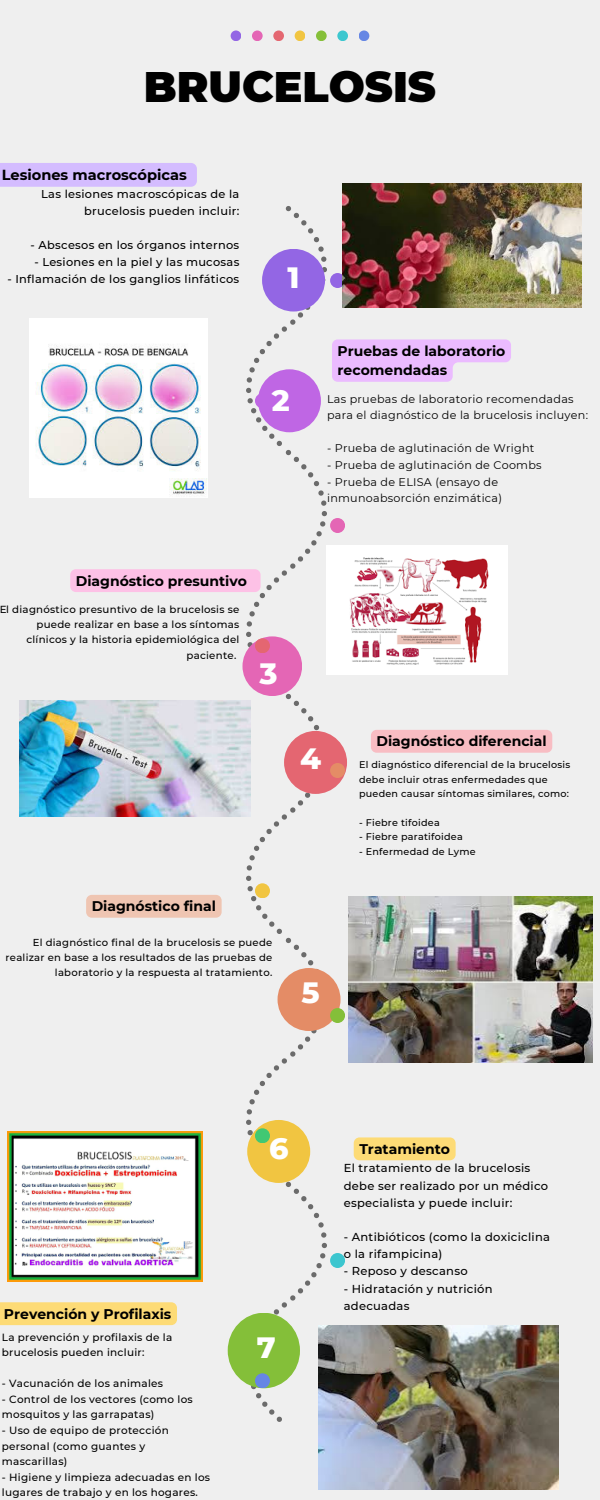
<style>
.page{position:relative;width:600px;height:1500px;background:#efefef}
.page>*{position:absolute;margin:0;border:0;box-sizing:border-box;transform-origin:0 0}
.t1{font:900 42.7px "Montserrat";color:#000}
.t2{font:800 30px "Montserrat";color:#fff}
.t3{font:700 14.6px "Montserrat";color:#000}
.t4{font:700 14px/19.5px "Montserrat";color:#000}
.t5{font:500 11.5px/17.2px "Montserrat";letter-spacing:.025em;color:#000}
.t6{font:500 11.4px/17.1px "Montserrat";letter-spacing:.025em;color:#000;text-align:right}
.t7{font:11.2px/16.7px "Montserrat";letter-spacing:.025em;color:#000}
.t8{font:500 10.4px/15.6px "Montserrat";letter-spacing:.025em;color:#000}
.t9{font:500 10.2px/15.3px "Montserrat";letter-spacing:.025em;color:#000;text-align:right}
.t10{font:500 10.1px/15.1px "Montserrat";letter-spacing:.025em;color:#000;text-align:right}
.t11{font:500 9.6px/14.3px "Montserrat";letter-spacing:.025em;color:#000}
</style>
<div class="page">
<svg style="left:242px;top:636px;width:60px;height:60px"></svg>
<div style="left:228px;top:1313px;width:72px;height:75px;background:#84bf39;border-radius:50%"></div>
<div style="left:231px;top:30px;width:10px;height:11px;background:#9366e4;border-radius:50%"></div>
<div style="left:252px;top:30px;width:11px;height:11px;background:#e466b5;border-radius:50%"></div>
<div style="left:273px;top:30px;width:11px;height:11px;background:#e46771;border-radius:50%"></div>
<div style="left:295px;top:30px;width:10px;height:11px;background:#f1c541;border-radius:50%"></div>
<div style="left:316px;top:30px;width:11px;height:11px;background:#85bf39;border-radius:50%"></div>
<div style="left:337px;top:30px;width:11px;height:11px;background:#3dc7cf;border-radius:50%"></div>
<div style="left:359px;top:30px;width:10px;height:11px;background:#6687e4;border-radius:50%"></div>
<img style="left:29px;top:319px;width:179px;height:178px">
<img style="left:8px;top:1131px;width:195px;height:150px">
<img style="left:20px;top:701px;width:226px;height:115px">
<img style="left:343px;top:184px;width:238px;height:124px">
<img style="left:552px;top:896px;width:40px;height:167px">
<img style="left:318px;top:1326px;width:241px;height:164px">
<div style="left:0;top:163px;width:197px;height:24px;background:#d4bcff"></div>
<div style="left:70px;top:569px;width:191px;height:23px;background:#fdc1e6;border-radius:6px"></div>
<div style="left:86px;top:895px;width:136px;height:23px;background:#efc5b2"></div>
<img style="left:246px;top:206px;width:306px;height:1216px">
<div style="left:0;top:1302px;width:177px;height:23px;background:#fddb76"></div>
<p class="t1" style="left:144px;top:61px;width:294px">BRUCELOSIS</p>
<p class="t3" style="left:2px;top:166px;width:187px">Lesiones macroscópicas</p>
<p class="t6" style="left:41px;top:185px;width:200px">Las lesiones macroscópicas de la brucelosis pueden incluir:</p>
<p class="t6" style="left:31px;top:237px;width:210px">- Abscesos en los órganos internos</p>
<p class="t6" style="left:34px;top:254px;width:206px">- Lesiones en la piel y las mucosas</p>
<p class="t6" style="left:7px;top:271px;width:233px">- Inflamación de los ganglios linfáticos</p>
<h3 class="t2" style="left:287px;top:259px;width:14px">1</h3>
<h1 class="t2" style="left:272px;top:382px;width:19px">2</h1>
<h4 class="t4" style="left:338px;top:341px;width:169px">Pruebas de laboratorio recomendadas</h4>
<p class="t7" style="left:327px;top:390px;width:262px">Las pruebas de laboratorio recomendadas para el diagnóstico de la brucelosis incluyen:</p>
<p class="t7" style="left:327px;top:440px;width:209px">- Prueba de aglutinación de Wright</p>
<p class="t7" style="left:327px;top:457px;width:216px">- Prueba de aglutinación de Coombs</p>
<p class="t7" style="left:327px;top:473px;width:176px">- Prueba de ELISA (ensayo de inmunoabsorción enzimática)</p>
<p class="t4" style="left:76px;top:571px;width:173px">Diagnóstico presuntivo</p>
<p class="t9" style="left:-1px;top:601px;width:242px">El diagnóstico presuntivo de la brucelosis se puede realizar en base a los síntomas clínicos y la historia epidemiológica del paciente.</p>
<p class="t2" style="left:259px;top:655px;width:20px">3</p>
<h2 class="t2" style="left:300px;top:740px;width:22px">4</h2>
<h2 class="t4" style="left:92px;top:896px;width:126px">Diagnóstico final</h2>
<h4 class="t4" style="left:377px;top:731px;width:172px">Diagnóstico diferencial</h4>
<p class="t11" style="left:359px;top:758px;width:213px">El diagnóstico diferencial de la brucelosis debe incluir otras enfermedades que pueden causar síntomas similares, como:</p>
<p class="t11" style="left:359px;top:815px;width:82px">- Fiebre tifoidea</p>
<p class="t11" style="left:359px;top:830px;width:105px">- Fiebre paratifoidea</p>
<p class="t11" style="left:359px;top:844px;width:118px">- Enfermedad de Lyme</p>
<p class="t10" style="left:6px;top:935px;width:268px">El diagnóstico final de la brucelosis se puede realizar en base a los resultados de las pruebas de laboratorio y la respuesta al tratamiento.</p>
<p class="t2" style="left:302px;top:974px;width:20px">5</p>
<h3 class="t2" style="left:269px;top:1130px;width:21px">6</h3>
<p class="t4" style="left:4px;top:1304px;width:169px">Prevención y Profilaxis</p>
<p class="t8" style="left:2px;top:1329px;width:172px">La prevención y profilaxis de la brucelosis pueden incluir:</p>
<h2 class="t8" style="left:2px;top:1376px;width:163px">- Vacunación de los animales</h2>
<h2 class="t8" style="left:2px;top:1391px;width:192px">- Control de los vectores (como los mosquitos y las garrapatas)</h2>
<h2 class="t8" style="left:2px;top:1422px;width:168px">- Uso de equipo de protección personal (como guantes y mascarillas)</h2>
<h2 class="t8" style="left:2px;top:1469px;width:210px">- Higiene y limpieza adecuadas en los lugares de trabajo y en los hogares.</h2>
<p class="t2" style="left:257px;top:1329px;width:20px">7</p>
<p class="t4" style="left:359px;top:1139px;width:92px">Tratamiento</p>
<p class="t5" style="left:344px;top:1160px;width:206px">El tratamiento de la brucelosis debe ser realizado por un médico especialista y puede incluir:</p>
<h2 class="t5" style="left:344px;top:1228px;width:208px">- Antibióticos (como la doxiciclina o la rifampicina)</h2>
<h2 class="t5" style="left:344px;top:1263px;width:126px">- Reposo y descanso</h2>
<h2 class="t5" style="left:344px;top:1280px;width:150px">- Hidratación y nutrición adecuadas</h2>
</div>
